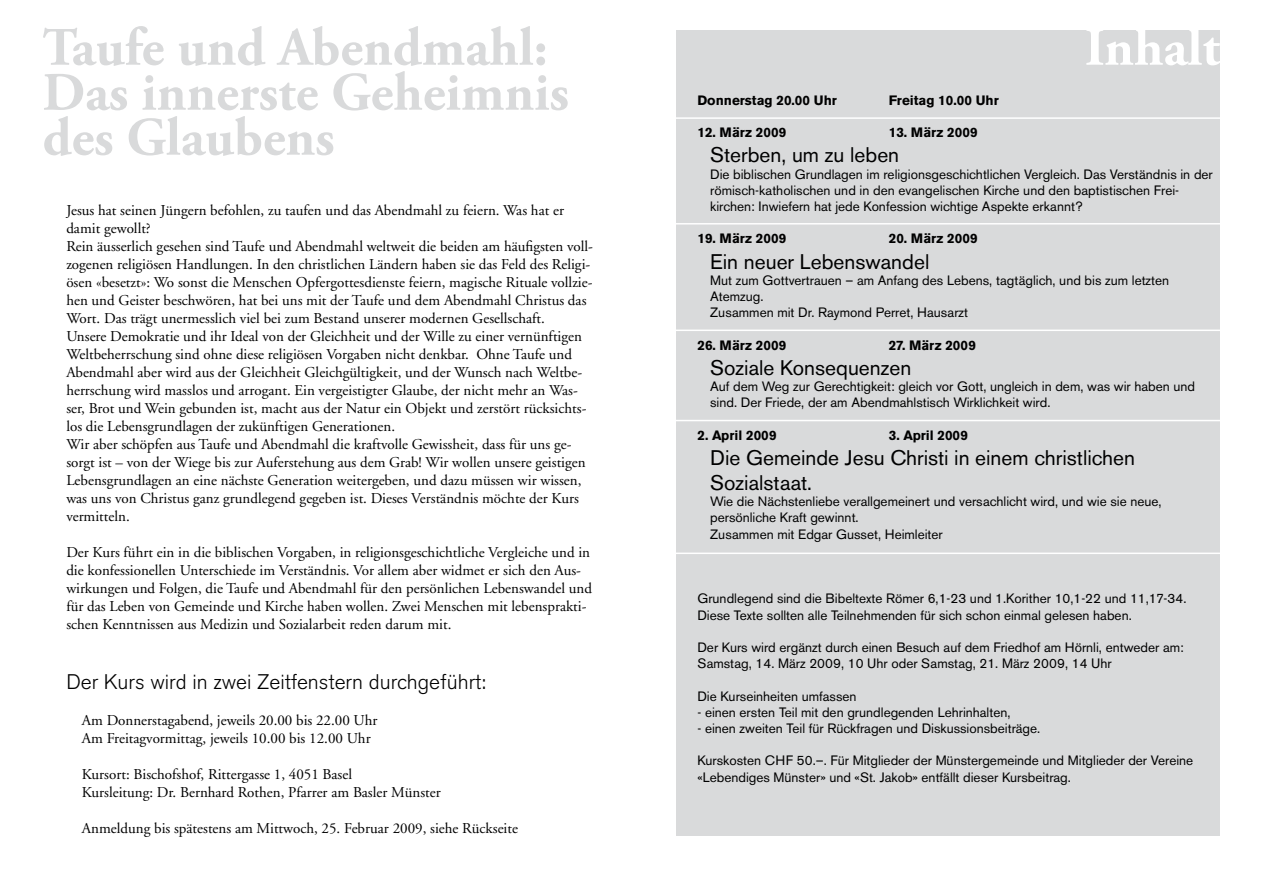
<style>
.page{position:relative;width:1263px;height:893px;background:#fff}
.page>*{position:absolute;margin:0;border:0;box-sizing:border-box;transform-origin:0 0}
.t1{font:700 54px/45px "Adobe Garamond Pro";color:#d9dadb}
.t2{font:700 54px "Adobe Garamond Pro";color:#fff}
.t3{font:21px/25.2px "Akzidenz Grotesk BE";color:#000}
.t4{font:300 21px "Akzidenz Grotesk BE";color:#000}
.t5{font:15px/18px "Adobe Garamond";color:#000}
.t6{font:13.5px/16.2px "Akzidenz Grotesk BE";color:#000}
.t7{font:700 13.5px "Akzidenz Grotesk BE";color:#000}
</style>
<div class="page">
<div style="left:676px;top:30px;width:543px;height:806px;background:#d9dadb"></div>
<hr style="left:632px;top:117px;width:631px;height:2px;background:#fff">
<hr style="left:632px;top:223px;width:631px;height:2px;background:#fff">
<hr style="left:632px;top:330px;width:631px;height:1px;background:#fff">
<hr style="left:632px;top:420px;width:631px;height:1px;background:#fff">
<hr style="left:632px;top:553px;width:631px;height:1px;background:#fff">
<h1 class="t1" style="left:43px;top:26px;width:507px">Taufe und Abendmahl:</h1>
<h1 class="t2" style="left:1085px;top:16px;width:137px">Inhalt</h1>
<h1 class="t1" style="left:43px;top:71px;width:528px">Das innerste Geheimnis des Glaubens</h1>
<p class="t7" style="left:697px;top:92px;width:141px">Donnerstag 20.00 Uhr</p>
<p class="t7" style="left:889px;top:92px;width:111px">Freitag 10.00 Uhr</p>
<p class="t7" style="left:697px;top:125px;width:91px">12. März 2009</p>
<p class="t7" style="left:889px;top:125px;width:91px">13. März 2009</p>
<h2 class="t3" style="left:710px;top:142px;width:191px">Sterben, um zu leben</h2>
<p class="t6" style="left:710px;top:166px;width:504px">Die biblischen Grundlagen im religionsgeschichtlichen Vergleich. Das Verständnis in der römisch-katholischen und in den evangelischen Kirche und den baptistischen Frei&shy;kirchen: Inwiefern hat jede Konfession wichtige Aspekte erkannt?</p>
<p class="t7" style="left:697px;top:231px;width:91px">19. März 2009</p>
<p class="t7" style="left:889px;top:231px;width:91px">20. März 2009</p>
<h2 class="t3" style="left:710px;top:249px;width:221px">Ein neuer Lebenswandel</h2>
<p class="t6" style="left:710px;top:272px;width:461px">Mut zum Gottvertrauen – am Anfang des Lebens, tagtäglich, und bis zum letzten<br>Atemzug.<br>Zusammen mit Dr. Raymond Perret, Hausarzt</p>
<p class="t7" style="left:697px;top:337px;width:91px">26. März 2009</p>
<p class="t7" style="left:889px;top:337px;width:89px">27. März 2009</p>
<h2 class="t3" style="left:710px;top:355px;width:203px">Soziale Konsequenzen</h2>
<p class="t6" style="left:710px;top:378px;width:486px">Auf dem Weg zur Gerechtigkeit: gleich vor Gott, ungleich in dem, was wir haben und sind. Der Friede, der am Abendmahlstisch Wirklichkeit wird.</p>
<p class="t7" style="left:697px;top:427px;width:81px">2. April 2009</p>
<p class="t7" style="left:889px;top:427px;width:81px">3. April 2009</p>
<h2 class="t3" style="left:710px;top:445px;width:426px">Die Gemeinde Jesu Christi in einem christlichen<br>Sozialstaat.</h2>
<p class="t6" style="left:710px;top:493px;width:453px">Wie die Nächstenliebe verallgemeinert und versachlicht wird, und wie sie neue, persönliche Kraft gewinnt.<br>Zusammen mit Edgar Gusset, Heimleiter</p>
<p class="t5" style="left:66px;top:202px;width:528px">Jesus hat seinen Jüngern befohlen, zu taufen und das Abendmahl zu feiern. Was hat er damit gewollt?<br>Rein äusserlich gesehen sind Taufe und Abendmahl weltweit die beiden am häufigsten voll&shy;zogenen religiösen Handlungen. In den christlichen Ländern haben sie das Feld des Religi&shy;ösen «besetzt»: Wo sonst die Menschen Opfergottesdienste feiern, magische Rituale vollzie&shy;hen und Geister beschwören, hat bei uns mit der Taufe und dem Abendmahl Christus das Wort. Das trägt unermesslich viel bei zum Bestand unserer modernen Gesellschaft.<br>Unsere Demokratie und ihr Ideal von der Gleichheit und der Wille zu einer vernünftigen Weltbeherrschung sind ohne diese religiösen Vorgaben nicht denkbar. Ohne Taufe und Abendmahl aber wird aus der Gleichheit Gleichgültigkeit, und der Wunsch nach Weltbe&shy;herrschung wird masslos und arrogant. Ein vergeistigter Glaube, der nicht mehr an Was&shy;ser, Brot und Wein gebunden ist, macht aus der Natur ein Objekt und zerstört rücksichts&shy;los die Lebensgrundlagen der zukünftigen Generationen.<br>Wir aber schöpfen aus Taufe und Abendmahl die kraftvolle Gewissheit, dass für uns ge&shy;sorgt ist – von der Wiege bis zur Auferstehung aus dem Grab! Wir wollen unsere geistigen Lebensgrundlagen an eine nächste Generation weitergeben, und dazu müssen wir wissen, was uns von Christus ganz grundlegend gegeben ist. Dieses Verständnis möchte der Kurs vermitteln.</p>
<p class="t5" style="left:66px;top:544px;width:527px">Der Kurs führt ein in die biblischen Vorgaben, in religionsgeschichtliche Vergleiche und in die konfessionellen Unterschiede im Verständnis. Vor allem aber widmet er sich den Aus&shy;wirkungen und Folgen, die Taufe und Abendmahl für den persönlichen Lebenswandel und für das Leben von Gemeinde und Kirche haben wollen. Zwei Menschen mit lebensprakti&shy;schen Kenntnissen aus Medizin und Sozialarbeit reden darum mit.</p>
<p class="t6" style="left:697px;top:591px;width:491px">Grundlegend sind die Bibeltexte Römer 6,1-23 und 1.Korither 10,1-22 und 11,17-34.<br>Diese Texte sollten alle Teilnehmenden für sich schon einmal gelesen haben.</p>
<p class="t6" style="left:697px;top:639px;width:488px">Der Kurs wird ergänzt durch einen Besuch auf dem Friedhof am Hörnli, entweder am:<br>Samstag, 14. März 2009, 10 Uhr oder Samstag, 21. März 2009, 14 Uhr</p>
<p class="t6" style="left:697px;top:688px;width:161px">Die Kurseinheiten umfassen</p>
<p class="t6" style="left:697px;top:704px;width:315px">- einen ersten Teil mit den grundlegenden Lehrinhalten,</p>
<p class="t6" style="left:697px;top:720px;width:344px">- einen zweiten Teil für Rückfragen und Diskussionsbeiträge.</p>
<p class="t6" style="left:697px;top:753px;width:497px">Kurskosten CHF 50.–. Für Mitglieder der Münstergemeinde und Mitglieder der Vereine «Lebendiges Münster» und «St. Jakob» entfällt dieser Kursbeitrag.</p>
<h2 class="t4" style="left:66px;top:670px;width:421px">Der Kurs wird in zwei Zeitfenstern durchgeführt:</h2>
<p class="t5" style="left:82px;top:712px;width:297px">Am Donnerstagabend, jeweils 20.00 bis 22.00 Uhr<br>Am Freitagvormittag, jeweils 10.00 bis 12.00 Uhr</p>
<p class="t5" style="left:82px;top:766px;width:360px">Kursort: Bischofshof, Rittergasse 1, 4051 Basel<br>Kursleitung: Dr. Bernhard Rothen, Pfarrer am Basler Münster</p>
<p class="t5" style="left:82px;top:820px;width:438px">Anmeldung bis spätestens am Mittwoch, 25. Februar 2009, siehe Rückseite</p>
</div>
